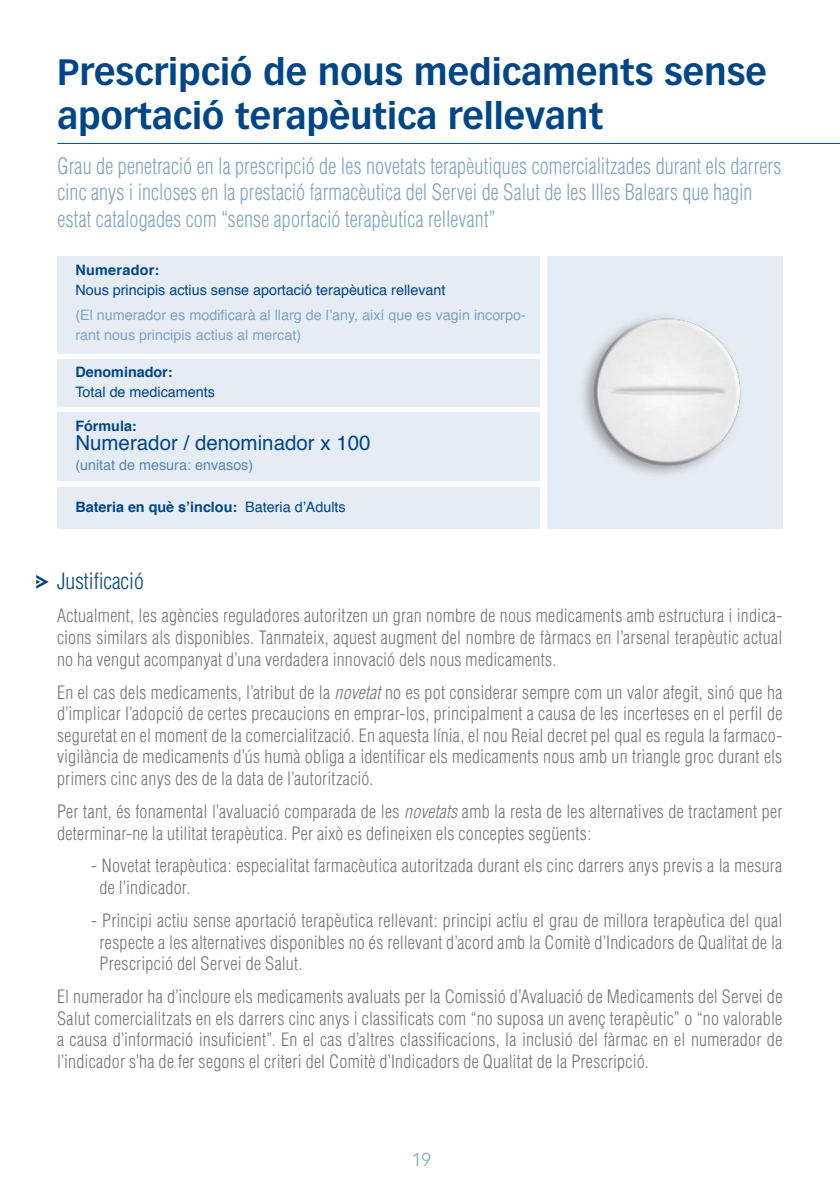
<style>
.page{position:relative;width:840px;height:1191px;background:#fff}
.page>*{position:absolute;margin:0;border:0;box-sizing:border-box;transform-origin:0 0}
.t1{font:700 36px/43.2px "Vectora LH";color:#004687}
.t2{font:300 condensed 22px/26.4px "Helvetica";letter-spacing:.01em;color:#80a2c3;scale:.92 1}
.t3{font:300 condensed 22px "Helvetica";color:#004687}
.t4{font:20.4px "Helvetica";color:#004687}
.t5{font:300 condensed 18px/21.6px "Helvetica";letter-spacing:.015em;color:#757477;text-align:justify}
.t6{font:300 18px "Vectora LH";color:#80a2c3}
.t7{font:14.4px/19.4px "Helvetica";color:#80a2c3}
.t8{font:14.4px "Helvetica";color:#004687}
.t9{font:700 14.4px "Helvetica";color:#004687}
.t10{font:14.4px "Helvetica";color:#5987b1}
.t11{font:700 14.4px "Helvetica";letter-spacing:.02em;color:#004687}
.s1{font-weight:400}
.s2{font-style:italic}
</style>
<div class="page">
<div style="left:57px;top:256px;width:483px;height:98px;background:#e6ecf3"></div>
<div style="left:57px;top:487px;width:483px;height:42px;background:#e6ecf3"></div>
<div style="left:57px;top:412px;width:483px;height:69px;background:#e6ecf3"></div>
<div style="left:57px;top:359px;width:483px;height:48px;background:#e6ecf3"></div>
<img style="left:547px;top:256px;width:236px;height:273px">
<hr style="left:57px;top:143px;width:782px;height:1px;background:#004687">
<svg style="left:36px;top:575px;width:13px;height:14px"></svg>
<h1 class="t1" style="left:57px;top:51px;width:710px">Prescripció de nous medicaments sense aportació terapèutica rellevant</h1>
<p class="t2" style="left:57px;top:153px;width:787px">Grau de penetració en la prescripció de les novetats terapèutiques comercialitzades durant els darrers cinc anys i incloses en la prestació farmacèutica del Servei de Salut de les Illes Balears que hagin estat catalogades com “sense aportació terapèutica rellevant”</p>
<p class="t11" style="left:75px;top:259px;width:85px">Numerador:</p>
<p class="t8" style="left:75px;top:279px;width:371px">Nous principis actius sense aportació terapèutica rellevant</p>
<p class="t7" style="left:75px;top:306px;width:451px">(El numerador es modificarà al llarg de l’any, així que es vagin incorpo&shy;rant nous principis actius al mercat)</p>
<p class="t9" style="left:75px;top:360px;width:99px">Denominador:</p>
<p class="t8" style="left:75px;top:380px;width:141px">Total de medicaments</p>
<p class="t9" style="left:75px;top:414px;width:63px">Fórmula:</p>
<p class="t4" style="left:75px;top:427px;width:296px">Numerador / denominador x 100</p>
<p class="t10" style="left:75px;top:453px;width:179px">(unitat de mesura: envasos)</p>
<p class="t9" style="left:75px;top:495px;width:272px">Bateria en què s’inclou: <span class="s1">Bateria d’Adults</span></p>
<p class="t3" style="left:57px;top:568px;width:88px">Justificació</p>
<p class="t5" style="left:57px;top:605px;width:726px">Actualment, les agències reguladores autoritzen un gran nombre de nous medicaments amb estructura i indica&shy;cions similars als disponibles. Tanmateix, aquest augment del nombre de fàrmacs en l’arsenal terapèutic actual no ha vengut acompanyat d’una verdadera innovació dels nous medicaments.</p>
<p class="t5" style="left:57px;top:681px;width:726px">En el cas dels medicaments, l’atribut de la <span class="s2">novetat</span> no es pot considerar sempre com un valor afegit, sinó que ha d’implicar l’adopció de certes precaucions en emprar-los, principalment a causa de les incerteses en el perfil de seguretat en el moment de la comercialització. En aquesta línia, el nou Reial decret pel qual es regula la farmaco&shy;vigilància de medicaments d’ús humà obliga a identificar els medicaments nous amb un triangle groc durant els primers cinc anys des de la data de l’autorització.</p>
<p class="t5" style="left:57px;top:800px;width:726px">Per tant, és fonamental l’avaluació comparada de les <span class="s2">novetats</span> amb la resta de les alternatives de tractament per determinar-ne la utilitat terapèutica. Per això es defineixen els conceptes següents:</p>
<p class="t5" style="left:99px;top:855px;width:683px;text-indent:-8px">- Novetat terapèutica: especialitat farmacèutica autoritzada durant els cinc darrers anys previs a la mesura de l’indicador.</p>
<p class="t5" style="left:99px;top:909px;width:684px;text-indent:-8px">- Principi actiu sense aportació terapèutica rellevant: principi actiu el grau de millora terapèutica del qual respecte a les alternatives disponibles no és rellevant d’acord amb la Comitè d’Indicadors de Qualitat de la Prescripció del Servei de Salut.</p>
<p class="t5" style="left:57px;top:985px;width:726px">El numerador ha d’incloure els medicaments avaluats per la Comissió d’Avaluació de Medicaments del Servei de Salut comercialitzats en els darrers cinc anys i classificats com “no suposa un avenç terapèutic” o “no valorable a causa d’informació insuficient”. En el cas d’altres classificacions, la inclusió del fàrmac en el numerador de l’indicador s’ha de fer segons el criteri del Comitè d’Indicadors de Qualitat de la Prescripció.</p>
<p class="t6" style="left:412px;top:1149px;width:20px">19</p>
</div>
